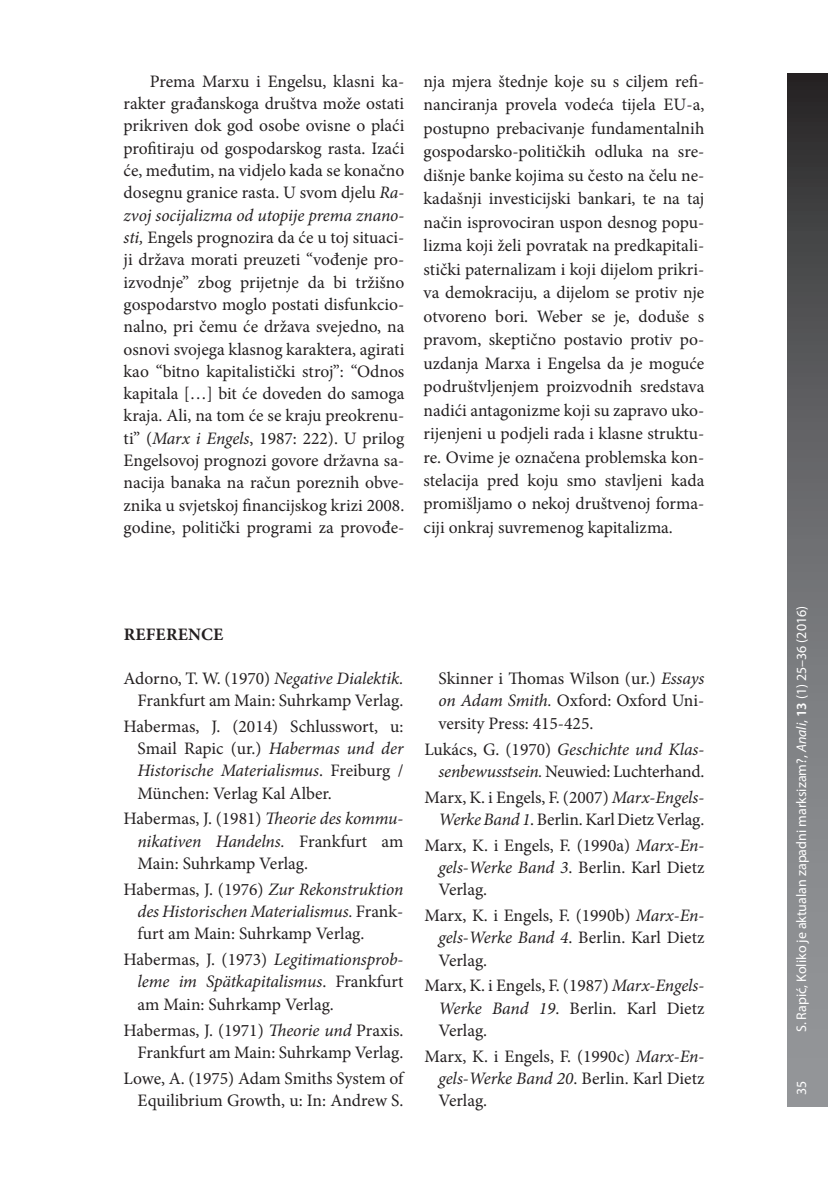
<style>
.page{position:relative;width:828px;height:1180px;background:#fff}
.page>*{position:absolute;margin:0;border:0;box-sizing:border-box;transform-origin:0 0}
.t1{font:17.5px/22.2px "Minion Pro";color:#231f20;text-align:justify}
.t2{font:700 17.5px "Minion Pro";letter-spacing:.01em;color:#231f20}
.t3{font:14px "Myriad Pro";color:#fff}
.s1{font-style:italic}
.s2{font-weight:600}
</style>
<div class="page">
<svg style="left:787px;top:74px;width:41px;height:1032px;background:#6b6c6f"></svg>
<p class="t1" style="left:124px;top:70px;width:282px;text-indent:26px">Prema Marxu i Engelsu, klasni ka&shy;rakter građanskoga društva može ostati prikriven dok god osobe ovisne o plaći profitiraju od gospodarskog rasta. Izaći će, međutim, na vidjelo kada se konačno dosegnu granice rasta. U svom djelu <span class="s1">Ra&shy;zvoj socijalizma od utopije prema znano&shy;sti,</span> Engels prognozira da će u toj situaci&shy;ji država morati preuzeti “vođenje pro&shy;izvodnje” zbog prijetnje da bi tržišno gospodarstvo moglo postati disfunkcio&shy;nalno, pri čemu će država svejedno, na osnovi svojega klasnog karaktera, agirati kao “bitno kapitalistički stroj”: “Odnos kapitala […] bit će doveden do samoga kraja. Ali, na tom će se kraju preokrenu&shy;ti” (<span class="s1">Marx i Engels</span>, 1987: 222). U prilog Engelsovoj prognozi govore državna sa&shy;nacija banaka na račun poreznih obve&shy;znika u svjetskoj financijskog krizi 2008. godine, politički programi za provođe-</p>
<p class="t1" style="left:423px;top:69px;width:282px;line-height:23.4px;text-align:left">nja mjera štednje koje su s ciljem refi&shy;nanciranja provela vodeća tijela EU-a, postupno prebacivanje fundamentalnih gospodarsko-političkih odluka na sre&shy;dišnje banke kojima su često na čelu ne&shy;kadašnji investicijski bankari, te na taj način isprovociran uspon desnog popu&shy;lizma koji želi povratak na predkapitali&shy;stički paternalizam i koji dijelom prikri&shy;va demokraciju, a dijelom se protiv nje otvoreno bori. Weber se je, doduše s pravom, skeptično postavio protiv po-- uzdanja Marxa i Engelsa da je moguće podruštvljenjem proizvodnih sredstava nadići antagonizme koji su zapravo uko&shy;rijenjeni u podjeli rada i klasne struktu&shy;re. Ovime je označena problemska kon&shy;stelacija pred koju smo stavljeni kada promišljamo o nekoj društvenoj forma&shy;ciji onkraj suvremenog kapitalizma.</p>
<p class="t2" style="left:124px;top:622px;width:101px">REFERENCE</p>
<p class="t1" style="left:124px;top:667px;width:281px;text-align:right">Adorno, T. W. (1970) <span class="s1">Negative Dialektik.<br></span>Frankfurt am Main: Suhrkamp Verlag.</p>
<p class="t1" style="left:138px;top:715px;width:267px;text-indent:-14px">Habermas, J. (2014) Schlusswort, u:<br>Smail Rapic (ur.) <span class="s1">Habermas und der Historische Materialismus</span>. Freiburg / München: Verlag Kal Alber.</p>
<p class="t1" style="left:138px;top:808px;width:267px;text-indent:-14px">Habermas, J. (1981) <span class="s1">Theorie des kommu&shy;nikativen Handelns.</span> Frankfurt am Main: Suhrkamp Verlag.</p>
<p class="t1" style="left:138px;top:878px;width:267px;text-indent:-14px">Habermas, J. (1976) <span class="s1">Zur Rekonstruktion des Historischen Materialismus.</span> Frank&shy;furt am Main: Suhrkamp Verlag.</p>
<p class="t1" style="left:138px;top:948px;width:267px;text-indent:-14px">Habermas, J. (1973) <span class="s1">Legitimationsprob&shy;leme im Spätkapitalismus</span>. Frankfurt am Main: Suhrkamp Verlag.</p>
<p class="t1" style="left:124px;top:1019px;width:281px;text-align:right">Habermas, J. (1971) <span class="s1">Theorie und</span> Praxis.<br>Frankfurt am Main: Suhrkamp Verlag.</p>
<p class="t1" style="left:124px;top:1067px;width:281px;text-align:right">Lowe, A. (1975) Adam Smiths System of<br>Equilibrium Growth, u: In: Andrew S.</p>
<p class="t1" style="left:438px;top:667px;width:267px;line-height:22.8px">Skinner i Thomas Wilson (ur.) <span class="s1">Essays on Adam Smith.</span> Oxford: Oxford Uni&shy;versity Press: 415-425.</p>
<p class="t1" style="left:424px;top:738px;width:281px;text-align:right">Lukács, G. (1970) <span class="s1">Geschichte und Klas&shy;senbewusstsein.</span> Neuwied: Luchterhand.</p>
<p class="t1" style="left:424px;top:786px;width:281px;text-align:right">Marx, K. i Engels, F. (2007) <span class="s1">Marx-Engels-<br>Werke Band 1</span>. Berlin. Karl Dietz Verlag.</p>
<p class="t1" style="left:438px;top:834px;width:267px;text-indent:-14px">Marx, K. i Engels, F. (1990a) <span class="s1">Marx-En&shy;gels-Werke Band 3</span>. Berlin. Karl Dietz Verlag.</p>
<p class="t1" style="left:438px;top:904px;width:267px;text-indent:-14px">Marx, K. i Engels, F. (1990b) <span class="s1">Marx-En&shy;gels-Werke Band 4</span>. Berlin. Karl Dietz Verlag.</p>
<p class="t1" style="left:438px;top:975px;width:267px;text-indent:-14px">Marx, K. i Engels, F. (1987) <span class="s1">Marx-Engels-Werke Band 19</span>. Berlin. Karl Dietz Verlag.</p>
<p class="t1" style="left:438px;top:1045px;width:267px;text-indent:-14px">Marx, K. i Engels, F. (1990c) <span class="s1">Marx-En&shy;gels-Werke Band 20</span>. Berlin. Karl Dietz Verlag.</p>
<p class="t3" style="left:792px;top:1032px;width:428px;rotate:-90deg">S. Rapić, Koliko je aktualan zapadni marksizam?, <span class="s1">Anali</span>, <span class="s2">13</span> (1) 25–36 (2016)</p>
<p class="t3" style="left:792px;top:1095px;width:16px;rotate:-90deg">35</p>
</div>
